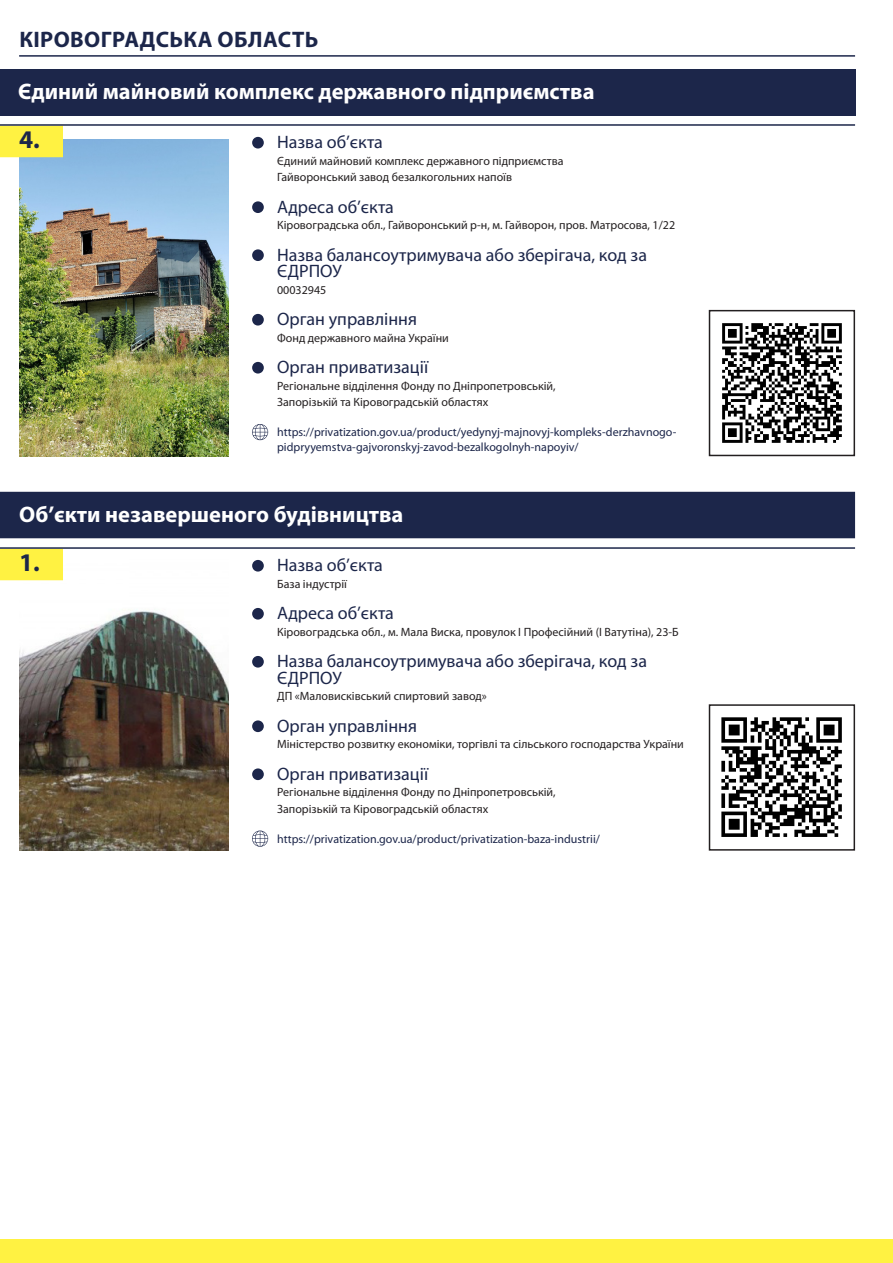
<style>
.page{position:relative;width:893px;height:1263px;background:#fff}
.page>*{position:absolute;margin:0;border:0;box-sizing:border-box;transform-origin:0 0}
.t1{font:700 25.5px "Myriad Pro";color:#1c264a}
.t2{font:700 22.5px "Myriad Pro";color:#fff}
.t3{font:700 22.5px "Myriad Pro";letter-spacing:.02em;color:#1c264a}
.t4{font:18px/16.5px "Myriad Pro";color:#1c264a}
.t5{font:12px/16.5px "Myriad Pro";color:#231f20}
.t6{font:12px/15px "Myriad Pro";color:#1c264a}
.s1{font-size:55.5px}
</style>
<div class="page">
<div style="left:0;top:1239px;width:893px;height:24px;background:#fff242"></div>
<hr style="left:19px;top:55px;width:836px;height:2px;background:#1c264a">
<div style="left:0;top:69px;width:855px;height:47px;background:#1c264a"></div>
<img style="left:19px;top:140px;width:209px;height:316px">
<img style="left:19px;top:580px;width:209px;height:271px">
<div style="left:0;top:126px;width:63px;height:31px;background:#fff242"></div>
<hr style="left:0;top:124px;width:855px;height:2px;background:#1c264a">
<div style="left:0;top:492px;width:855px;height:46px;background:#1c264a"></div>
<div style="left:0;top:549px;width:63px;height:31px;background:#fff242"></div>
<hr style="left:0;top:547px;width:855px;height:2px;background:#1c264a">
<svg style="left:252px;top:424px;width:16px;height:16px"></svg>
<svg style="left:252px;top:830px;width:16px;height:17px"></svg>
<img style="left:722px;top:323px;width:120px;height:120px">
<div style="left:709px;top:310px;width:146px;height:146px;border:2px solid #231f20"></div>
<img style="left:721px;top:717px;width:121px;height:120px">
<div style="left:709px;top:704px;width:146px;height:147px;border:2px solid #231f20"></div>
<h2 class="t3" style="left:19px;top:24px;width:29px">Кіровоградська</h2>
<h2 class="t3" style="left:218px;top:24px;width:102px">ОБЛАСТЬ</h2>
<h2 class="t2" style="left:18px;top:77px;width:578px">Єдиний майновий комплекс державного підприємства</h2>
<p class="t1" style="left:19px;top:123px;width:22px">4.</p>
<p class="t4" style="left:250px;top:134px;width:134px"><span class="s1">•</span> Назва об’єкта</p>
<p class="t5" style="left:277px;top:152px;width:288px">Єдиний майновий комплекс державного підприємства<br>Гайворонський завод безалкогольних напоїв</p>
<p class="t4" style="left:250px;top:198px;width:145px"><span class="s1">•</span> Адреса об’єкта</p>
<p class="t5" style="left:277px;top:217px;width:400px">Кіровоградська обл., Гайворонський р-н, м. Гайворон, пров. Матросова, 1/22</p>
<p class="t4" style="left:277px;top:246px;width:371px;text-indent:-27px"><span class="s1">•</span> Назва балансоутримувача або зберігача, код за<br>ЄДРПОУ</p>
<p class="t5" style="left:277px;top:281px;width:51px">00032945</p>
<p class="t4" style="left:250px;top:311px;width:168px"><span class="s1">•</span> Орган управління</p>
<p class="t5" style="left:277px;top:329px;width:173px">Фонд державного майна України</p>
<p class="t4" style="left:250px;top:359px;width:180px"><span class="s1">•</span> Орган приватизації</p>
<p class="t5" style="left:277px;top:377px;width:280px">Регіональне відділення Фонду по Дніпропетровській,<br>Запорізькій та Кіровоградській областях</p>
<p class="t6" style="left:277px;top:425px;width:401px">https://privatization.gov.ua/product/yedynyj-majnovyj-kompleks-derzhavnogo&shy;pidpryyemstva-gajvoronskyj-zavod-bezalkogolnyh-napoyiv/</p>
<p class="t2" style="left:19px;top:499px;width:386px">Об’єкти незавершеного будівництва</p>
<p class="t1" style="left:19px;top:546px;width:22px">1.</p>
<p class="t4" style="left:250px;top:557px;width:134px"><span class="s1">•</span> Назва об’єкта</p>
<p class="t5" style="left:277px;top:575px;width:71px">База індустрії</p>
<p class="t4" style="left:250px;top:605px;width:145px"><span class="s1">•</span> Адреса об’єкта</p>
<p class="t5" style="left:277px;top:623px;width:403px">Кіровоградська обл., м. Мала Виска, провулок І Професійний (І Ватутіна), 23-Б</p>
<p class="t4" style="left:277px;top:653px;width:371px;text-indent:-27px"><span class="s1">•</span> Назва балансоутримувача або зберігача, код за<br>ЄДРПОУ</p>
<p class="t5" style="left:277px;top:688px;width:211px">ДП «Маловисківський спиртовий завод»</p>
<p class="t4" style="left:250px;top:717px;width:168px"><span class="s1">•</span> Орган управління</p>
<p class="t5" style="left:277px;top:736px;width:408px">Міністерство розвитку економіки, торгівлі та сільського господарства України</p>
<p class="t4" style="left:250px;top:765px;width:180px"><span class="s1">•</span> Орган приватизації</p>
<p class="t5" style="left:277px;top:784px;width:280px">Регіональне відділення Фонду по Дніпропетровській,<br>Запорізькій та Кіровоградській областях</p>
<p class="t6" style="left:277px;top:831px;width:324px">https://privatization.gov.ua/product/privatization-baza-industrii/</p>
</div>
